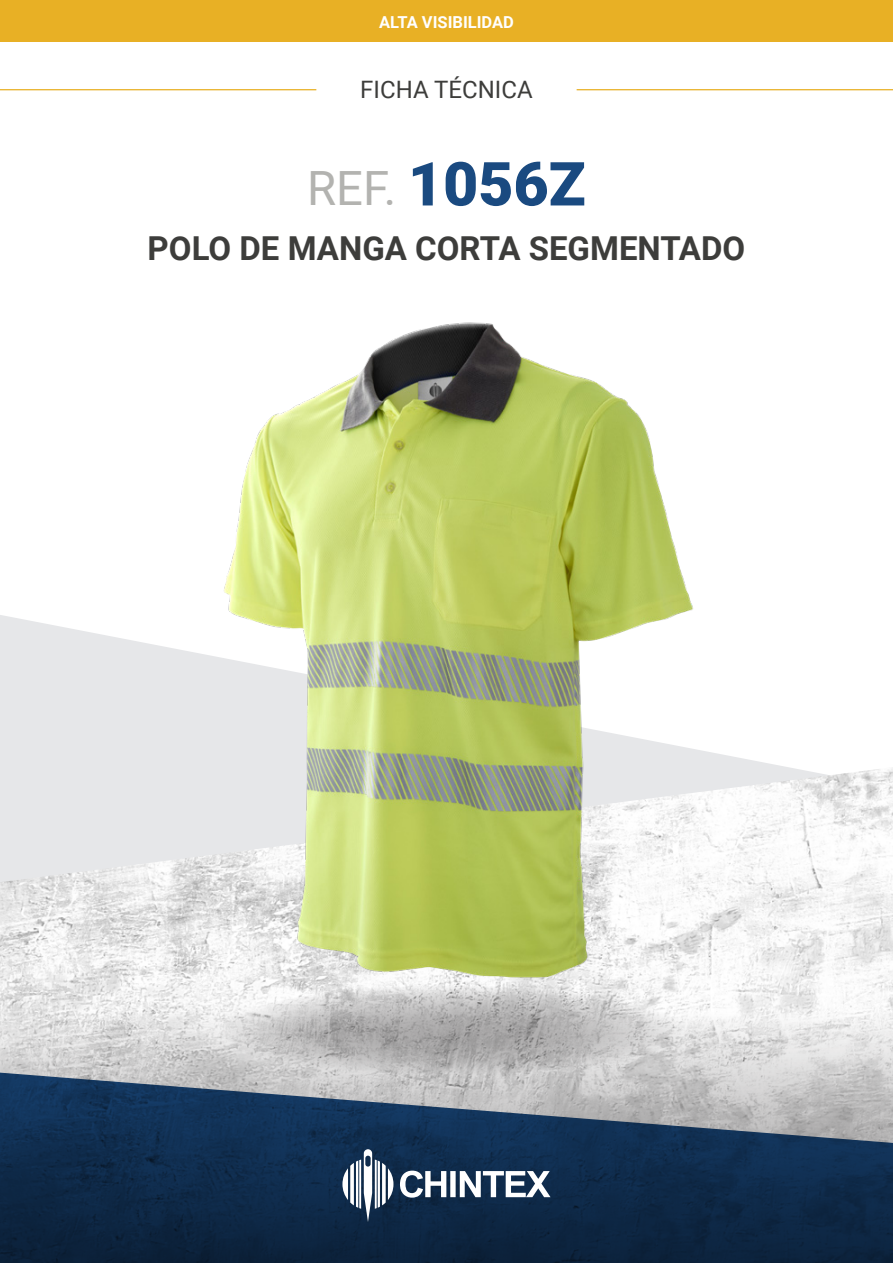
<style>
.page{position:relative;width:893px;height:1263px;background:#fff}
.page>*{position:absolute;margin:0;border:0;box-sizing:border-box;transform-origin:0 0}
.t1{font:900 60.75px "Roboto";color:#1a4a80}
.t2{font:700 33px "Roboto";color:#3d3d3b}
.t3{font:24px "Roboto";color:#3d3d3b}
.t4{font:700 16.5px "Roboto";color:#fff}
.s1{font-weight:400;font-size:47.25px;color:#b3b3b0}
</style>
<div class="page">
<div style="left:0;top:0;width:893px;height:42px;background:#e8b025"></div>
<hr style="left:577px;top:89px;width:316px;height:1px;background:#e8b025">
<hr style="left:0;top:89px;width:316px;height:1px;background:#e8b025">
<svg style="left:0;top:615px;width:775px;height:150px;fill:#e6e7e9"></svg>
<img style="left:0;top:765px;width:893px;height:247px">
<svg style="left:0;top:1012px;width:893px;height:59px;background:#dbdbdb"></svg>
<svg style="left:0;top:1071px;width:893px;height:192px;background:#314861"></svg>
<svg style="left:342px;top:1149px;width:51px;height:73px"></svg>
<svg style="left:400px;top:1170px;width:150px;height:27px"></svg>
<svg style="left:217px;top:985px;width:468px;height:90px;background:#b7b6b7"></svg>
<img style="left:209px;top:322px;width:505px;height:708px">
<p class="t4" style="left:379px;top:10px;width:136px">ALTA VISIBILIDAD</p>
<p class="t3" style="left:360px;top:72px;width:174px">FICHA TÉCNICA</p>
<h1 class="t1" style="left:307px;top:141px;width:280px"><span class="s1">REF.</span> 1056Z</h1>
<p class="t2" style="left:148px;top:225px;width:599px">POLO DE MANGA CORTA SEGMENTADO</p>
</div>
